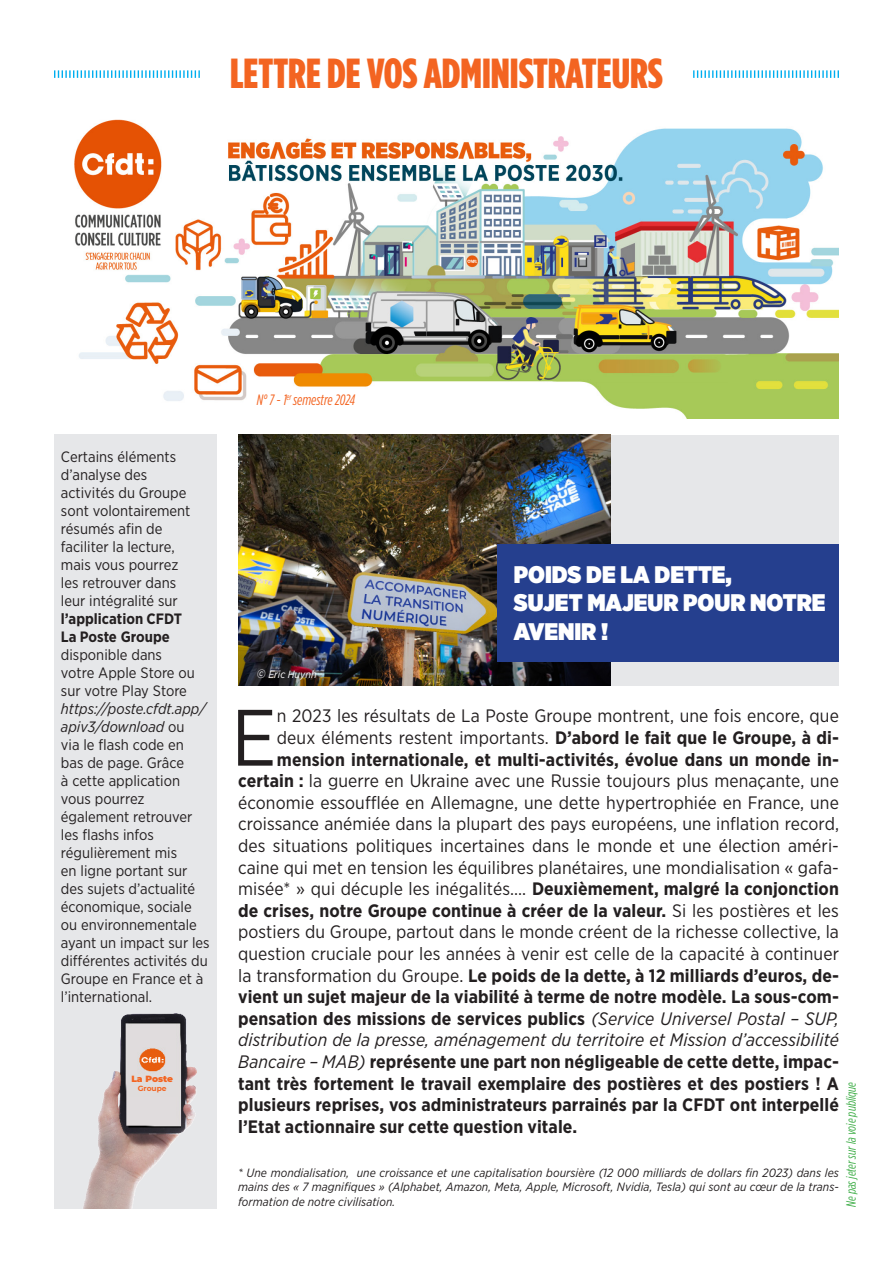
<style>
.page{position:relative;width:893px;height:1263px;background:#fff}
.page>*{position:absolute;margin:0;border:0;box-sizing:border-box;transform-origin:0 0}
.t1{font:79.65px "Gotham Narrow";color:#231f20}
.t2{font:900 42px "Gotham Condensed";color:#f36421}
.t3{font:900 24px "Gotham Narrow";color:#fff}
.t4{font:18px "Gotham Narrow";letter-spacing:.005em;color:#231f20}
.t5{font:700 18px "Gotham Narrow";letter-spacing:.005em;color:#231f20}
.t6{font:italic 18px "Gotham Narrow";letter-spacing:.005em;color:#231f20}
.t7{font:15px/18px "Gotham Narrow";color:#231f20}
.t8{font:italic 15px "Gotham Condensed";letter-spacing:-.005em;color:#f36421}
.t9{font:italic 13.5px "Gotham Condensed";letter-spacing:-.005em;color:#40ae49}
.t10{font:italic 12px/14.4px "Gotham Narrow";letter-spacing:.005em;color:#231f20;text-align:justify}
.t11{font:italic 10.5px "Gotham Narrow";color:#fff}
.t12{font:900 9px "Montserrat";color:#f36421}
.t13{font:700 7.5px "Montserrat";color:#f36421}
.s1{font-weight:700}
.s2{font-style:italic}
.s3{font-size:12px}
.s4{font-weight:400}
.s5{font-weight:400;font-style:italic}
</style>
<div class="page">
<div style="left:238px;top:435px;width:600px;height:250px;background:#e6e7e9"></div>
<div style="left:54px;top:435px;width:163px;height:774px;background:#e6e7e9"></div>
<svg style="left:54px;top:70px;width:146px;height:8px"></svg>
<svg style="left:693px;top:70px;width:146px;height:8px"></svg>
<img style="left:74px;top:119px;width:765px;height:299px">
<img style="left:83px;top:1013px;width:113px;height:196px">
<div style="left:128px;top:1074px;width:51px;height:23px;background:#dfdcdc"></div>
<img style="left:238px;top:435px;width:373px;height:250px">
<div style="left:497px;top:545px;width:342px;height:117px;background:#253f8e"></div>
<p class="t2" style="left:230px;top:48px;width:434px">LETTRE DE VOS ADMINISTRATEURS</p>
<p class="t7" style="left:61px;top:447px;width:150px">Certains éléments d’analyse des<br>activités du Groupe sont volontairement résumés afin de faciliter la lecture,<br>mais vous pourrez<br>les retrouver dans<br>leur intégralité sur <span class="s1">l’application CFDT<br>La Poste Groupe </span>disponible dans<br>votre Apple Store ou sur votre Play Store <span class="s2">https://poste.cfdt.app/ apiv3/download</span> ou<br>via le flash code en bas de page. Grâce<br>à cette application vous pourrez également retrouver les flashs infos régulièrement mis<br>en ligne portant sur des sujets d’actualité économique, sociale ou environnementale ayant un impact sur les différentes activités du<br>Groupe en France et à l’international.</p>
<p class="t12" style="left:131px;top:1072px;width:43px">La Poste</p>
<p class="t13" style="left:138px;top:1083px;width:30px">Groupe</p>
<p class="t8" style="left:257px;top:391px;width:100px">N° 7 - 1<sup>er</sup> semestre 2024</p>
<p class="t11" style="left:257px;top:667px;width:61px"><span class="s3">©</span> Eric Huynh</p>
<p class="t3" style="left:514px;top:558px;width:220px">POIDS DE LA DETTE,</p>
<p class="t3" style="left:514px;top:586px;width:313px">SUJET MAJEUR POUR NOTRE</p>
<p class="t3" style="left:514px;top:615px;width:96px">AVENIR !</p>
<p class="t1" style="left:231px;top:688px;width:47px">E</p>
<p class="t4" style="left:277px;top:705px;width:563px">n 2023 les résultats de La Poste Groupe montrent, une fois encore, que</p>
<p class="t4" style="left:277px;top:726px;width:563px">deux éléments restent importants. <span class="s1">D’abord le fait que le Groupe, à di-</span></p>
<p class="t5" style="left:277px;top:748px;width:563px">mension internationale, et multi-activités, évolue dans un monde in-</p>
<p class="t4" style="left:238px;top:770px;width:602px"><span class="s1">certain :</span> la guerre en Ukraine avec une Russie toujours plus menaçante, une</p>
<p class="t4" style="left:238px;top:791px;width:602px">économie essoufflée en Allemagne, une dette hypertrophiée en France, une</p>
<p class="t4" style="left:238px;top:813px;width:602px">croissance anémiée dans la plupart des pays européens, une inflation record,</p>
<p class="t4" style="left:238px;top:834px;width:602px">des situations politiques incertaines dans le monde et une élection améri-</p>
<p class="t4" style="left:238px;top:856px;width:602px">caine qui met en tension les équilibres planétaires, une mondialisation « gafa-</p>
<p class="t4" style="left:238px;top:878px;width:602px">misée* » qui décuple les inégalités…. <span class="s1">Deuxièmement, malgré la conjonction</span></p>
<p class="t5" style="left:238px;top:899px;width:602px">de crises, notre Groupe continue à créer de la valeur. <span class="s4">Si les postières et les</span></p>
<p class="t4" style="left:238px;top:921px;width:602px">postiers du Groupe, partout dans le monde créent de la richesse collective, la</p>
<p class="t4" style="left:238px;top:942px;width:602px">question cruciale pour les années à venir est celle de la capacité à continuer</p>
<p class="t5" style="left:238px;top:964px;width:602px"><span class="s4">la transformation du Groupe.</span> Le poids de la dette, à 12 milliards d’euros, de-</p>
<p class="t5" style="left:238px;top:985px;width:602px">vient un sujet majeur de la viabilité à terme de notre modèle. La sous-com-</p>
<p class="t5" style="left:238px;top:1007px;width:602px">pensation des missions de services publics <span class="s5">(Service Universel Postal – SUP,</span></p>
<p class="t6" style="left:238px;top:1029px;width:602px">distribution de la presse, aménagement du territoire et Mission d’accessibilité</p>
<p class="t5" style="left:238px;top:1050px;width:602px"><span class="s5">Bancaire – MAB)</span> représente une part non négligeable de cette dette, impac-</p>
<p class="t5" style="left:238px;top:1072px;width:602px">tant très fortement le travail exemplaire des postières et des postiers ! A</p>
<p class="t5" style="left:238px;top:1093px;width:602px">plusieurs reprises, vos administrateurs parrainés par la CFDT ont interpellé</p>
<p class="t5" style="left:238px;top:1115px;width:341px">l’Etat actionnaire sur cette question vitale.</p>
<p class="t10" style="left:238px;top:1165px;width:602px">* Une mondialisation, une croissance et une capitalisation boursière (12 000 milliards de dollars fin 2023) dans les mains des « 7 magnifiques » (Alphabet, Amazon, Meta, Apple, Microsoft, Nvidia, Tesla) qui sont au cœur de la trans&shy;formation de notre civilisation.</p>
<p class="t9" style="left:843px;top:1207px;width:127px;rotate:-90deg">Ne pas jeter sur la voie publique</p>
</div>
